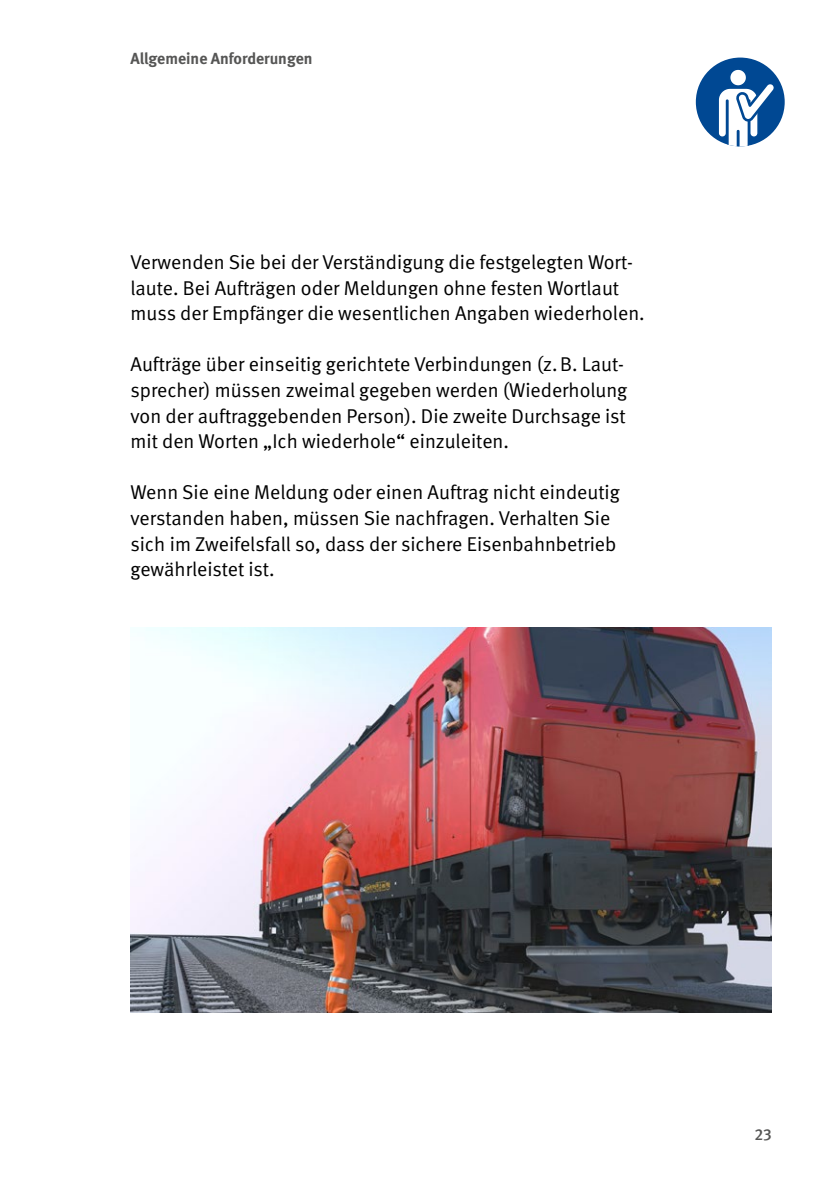
<style>
.page{position:relative;width:840px;height:1191px;background:#fff}
.page>*{position:absolute;margin:0;border:0;box-sizing:border-box;transform-origin:0 0}
.Fließtext_FT_Abstand_nach{font:20px/25.6px "DGUV Meta";color:#000}
.t1{font:700 16px "DGUV Meta";color:#565655}
.t2{font:500 16px "DGUV Meta";color:#565655}
</style>
<div class="page">
<img style="left:130px;top:627px;width:641px;height:385px">
<div style="left:695px;top:58px;width:89px;height:88px;background:#004893;border-radius:50%"></div>
<svg style="left:716px;top:68px;width:61px;height:78px"></svg>
<p class="t1" style="left:130px;top:49px;width:183px">Allgemeine Anforderungen</p>
<p class="Fließtext_FT_Abstand_nach" style="left:130px;top:250px;width:515px">Verwenden Sie bei der Verständigung die festgelegten Wort&shy;laute. Bei Aufträgen oder Meldungen ohne festen Wortlaut muss der Empfänger die wesentlichen Angaben wiederholen.</p>
<p class="Fließtext_FT_Abstand_nach" style="left:130px;top:352px;width:498px">Aufträge über einseitig gerichtete Verbindungen (z.B. Laut&shy;sprecher) müssen zweimal gegeben werden (Wiederholung von der auftraggebenden Person). Die zweite Durchsage ist mit den Worten „Ich wiederhole“ einzuleiten.</p>
<p class="Fließtext_FT_Abstand_nach" style="left:130px;top:480px;width:490px">Wenn Sie eine Meldung oder einen Auftrag nicht eindeutig verstanden haben, müssen Sie nachfragen. Verhalten Sie sich im Zweifelsfall so, dass der sichere Eisenbahnbetrieb gewährleistet ist.</p>
<p class="t2" style="left:754px;top:1124px;width:19px">23</p>
</div>
